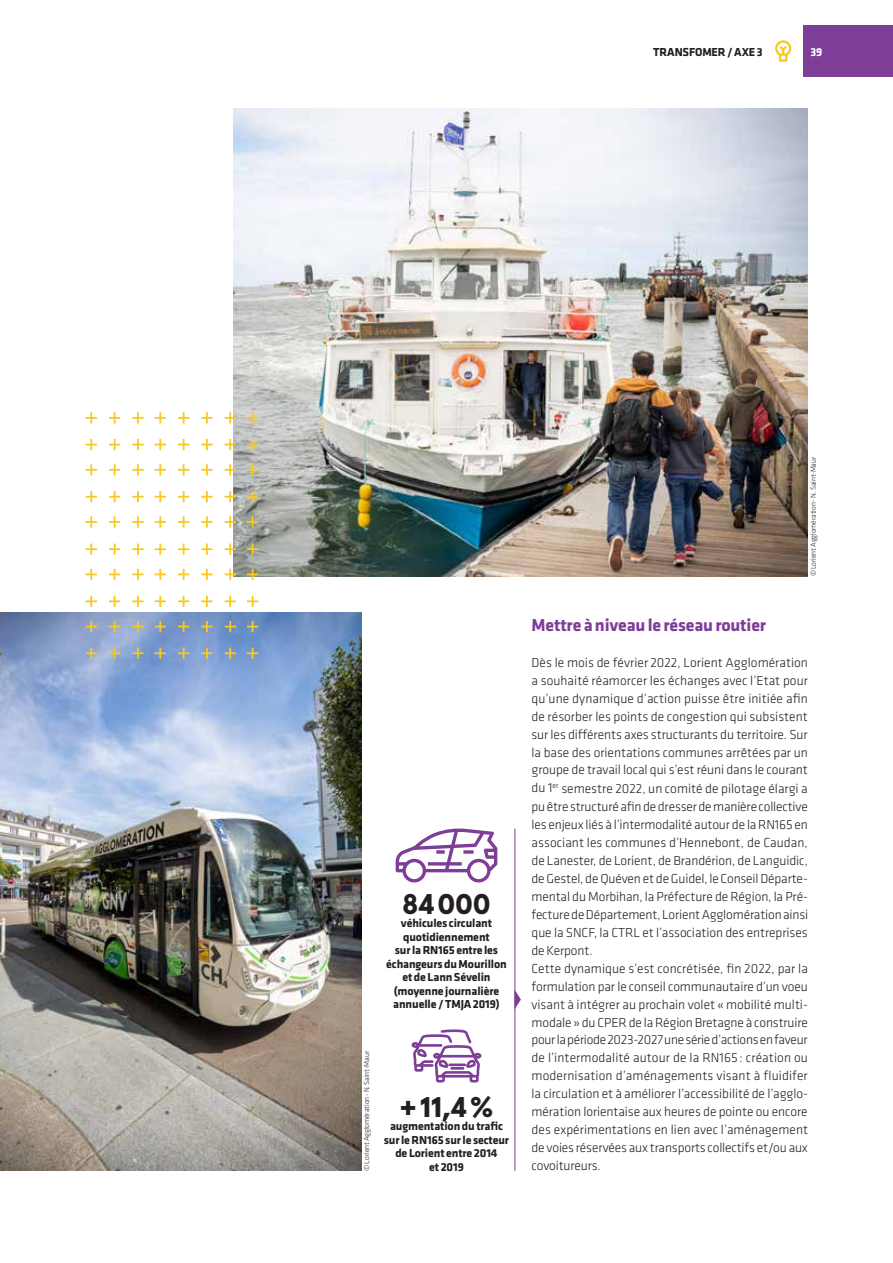
<style>
.page{position:relative;width:893px;height:1263px;background:#fff}
.page>*{position:absolute;margin:0;border:0;box-sizing:border-box;transform-origin:0 0}
.t1{font:900 28.5px "Apercu Pro";letter-spacing:-.01em;color:#231f20}
.t2{font:700 18px "Klavika";letter-spacing:-.01em;color:#7e3e98}
.t3{font:300 13.5px/18px "Klavika";letter-spacing:-.005em;color:#231f20}
.t4{font:700 12px/13.5px "Klavika";letter-spacing:-.01em;color:#231f20;text-align:center}
.t5{font:700 12px "Klavika";color:#fff}
.t6{font:300 7.5px "Klavika";letter-spacing:-.01em;color:#231f20}
</style>
<div class="page">
<div style="left:804px;top:26px;width:89px;height:51px;background:#7e3e98"></div>
<svg style="left:775px;top:40px;width:16px;height:22px"></svg>
<img style="left:234px;top:108px;width:574px;height:468px">
<img style="left:0;top:612px;width:361px;height:558px">
<svg style="left:86px;top:412px;width:11px;height:11px"></svg>
<svg style="left:155px;top:412px;width:11px;height:11px"></svg>
<svg style="left:178px;top:412px;width:11px;height:11px"></svg>
<svg style="left:109px;top:412px;width:11px;height:11px"></svg>
<svg style="left:132px;top:412px;width:12px;height:11px"></svg>
<svg style="left:86px;top:516px;width:11px;height:12px"></svg>
<svg style="left:86px;top:491px;width:11px;height:11px"></svg>
<svg style="left:86px;top:464px;width:11px;height:11px"></svg>
<svg style="left:86px;top:439px;width:11px;height:11px"></svg>
<svg style="left:155px;top:516px;width:11px;height:12px"></svg>
<svg style="left:155px;top:491px;width:11px;height:11px"></svg>
<svg style="left:178px;top:516px;width:11px;height:12px"></svg>
<svg style="left:178px;top:491px;width:11px;height:11px"></svg>
<svg style="left:155px;top:464px;width:11px;height:11px"></svg>
<svg style="left:155px;top:439px;width:11px;height:11px"></svg>
<svg style="left:178px;top:464px;width:11px;height:11px"></svg>
<svg style="left:178px;top:439px;width:11px;height:11px"></svg>
<svg style="left:109px;top:516px;width:11px;height:12px"></svg>
<svg style="left:109px;top:491px;width:11px;height:11px"></svg>
<svg style="left:132px;top:516px;width:12px;height:12px"></svg>
<svg style="left:132px;top:491px;width:12px;height:11px"></svg>
<svg style="left:109px;top:464px;width:11px;height:11px"></svg>
<svg style="left:109px;top:439px;width:11px;height:11px"></svg>
<svg style="left:132px;top:464px;width:12px;height:11px"></svg>
<svg style="left:132px;top:439px;width:12px;height:11px"></svg>
<svg style="left:247px;top:412px;width:11px;height:11px"></svg>
<svg style="left:201px;top:412px;width:12px;height:11px"></svg>
<svg style="left:225px;top:412px;width:11px;height:11px"></svg>
<svg style="left:247px;top:516px;width:11px;height:12px"></svg>
<svg style="left:247px;top:491px;width:11px;height:11px"></svg>
<svg style="left:247px;top:464px;width:11px;height:11px"></svg>
<svg style="left:247px;top:439px;width:11px;height:11px"></svg>
<svg style="left:201px;top:516px;width:12px;height:12px"></svg>
<svg style="left:201px;top:491px;width:12px;height:11px"></svg>
<svg style="left:225px;top:516px;width:11px;height:12px"></svg>
<svg style="left:225px;top:491px;width:11px;height:11px"></svg>
<svg style="left:201px;top:464px;width:12px;height:11px"></svg>
<svg style="left:201px;top:439px;width:12px;height:11px"></svg>
<svg style="left:225px;top:464px;width:11px;height:11px"></svg>
<svg style="left:225px;top:439px;width:11px;height:11px"></svg>
<svg style="left:86px;top:621px;width:11px;height:11px"></svg>
<svg style="left:86px;top:596px;width:11px;height:11px"></svg>
<svg style="left:86px;top:569px;width:11px;height:11px"></svg>
<svg style="left:86px;top:543px;width:11px;height:12px"></svg>
<svg style="left:155px;top:621px;width:11px;height:11px"></svg>
<svg style="left:155px;top:596px;width:11px;height:11px"></svg>
<svg style="left:178px;top:621px;width:11px;height:11px"></svg>
<svg style="left:178px;top:596px;width:11px;height:11px"></svg>
<svg style="left:155px;top:569px;width:11px;height:11px"></svg>
<svg style="left:155px;top:543px;width:11px;height:12px"></svg>
<svg style="left:178px;top:569px;width:11px;height:11px"></svg>
<svg style="left:178px;top:543px;width:11px;height:12px"></svg>
<svg style="left:109px;top:621px;width:11px;height:11px"></svg>
<svg style="left:109px;top:596px;width:11px;height:11px"></svg>
<svg style="left:132px;top:621px;width:12px;height:11px"></svg>
<svg style="left:132px;top:596px;width:12px;height:11px"></svg>
<svg style="left:109px;top:569px;width:11px;height:11px"></svg>
<svg style="left:109px;top:543px;width:11px;height:12px"></svg>
<svg style="left:132px;top:569px;width:12px;height:11px"></svg>
<svg style="left:132px;top:543px;width:12px;height:12px"></svg>
<svg style="left:86px;top:648px;width:11px;height:11px"></svg>
<svg style="left:155px;top:648px;width:11px;height:11px"></svg>
<svg style="left:178px;top:648px;width:11px;height:11px"></svg>
<svg style="left:109px;top:648px;width:11px;height:11px"></svg>
<svg style="left:132px;top:648px;width:12px;height:11px"></svg>
<svg style="left:247px;top:621px;width:11px;height:11px"></svg>
<svg style="left:247px;top:596px;width:11px;height:11px"></svg>
<svg style="left:247px;top:569px;width:11px;height:11px"></svg>
<svg style="left:247px;top:543px;width:11px;height:12px"></svg>
<svg style="left:201px;top:621px;width:12px;height:11px"></svg>
<svg style="left:201px;top:596px;width:12px;height:11px"></svg>
<svg style="left:225px;top:621px;width:11px;height:11px"></svg>
<svg style="left:225px;top:596px;width:11px;height:11px"></svg>
<svg style="left:201px;top:569px;width:12px;height:11px"></svg>
<svg style="left:201px;top:543px;width:12px;height:12px"></svg>
<svg style="left:225px;top:569px;width:11px;height:11px"></svg>
<svg style="left:225px;top:543px;width:11px;height:12px"></svg>
<svg style="left:247px;top:648px;width:11px;height:11px"></svg>
<svg style="left:201px;top:648px;width:12px;height:11px"></svg>
<svg style="left:225px;top:648px;width:11px;height:11px"></svg>
<svg style="left:396px;top:828px;width:101px;height:55px"></svg>
<svg style="left:411px;top:1029px;width:71px;height:53px"></svg>
<svg style="left:515px;top:989px;width:6px;height:20px"></svg>
<hr style="left:514px;top:828px;width:1px;height:342px;background:#7e3e98">
<p class="t4" style="left:653px;top:45px;width:111px">TRANSFOMER / AXE 3</p>
<p class="t5" style="left:810px;top:45px;width:13px">39</p>
<h1 class="t1" style="left:402px;top:881px;width:90px">84000</h1>
<p class="t4" style="left:386px;top:917px;width:122px">véhicules circulant quotidiennement<br>sur la RN165 entre les échangeurs du Mourillon et de Lann Sévelin (moyenne journalière annuelle / TMJA 2019)</p>
<p class="t6" style="left:363px;top:1171px;width:121px;rotate:-90deg">© Lorient Agglomération - N. Saint-Maur</p>
<h1 class="t1" style="left:399px;top:1084px;width:96px">+11,4%</h1>
<p class="t4" style="left:384px;top:1119px;width:127px">augmentation du trafic sur le RN165 sur le secteur de Lorient entre 2014<br>et 2019</p>
<p class="t6" style="left:809px;top:576px;width:121px;rotate:-90deg">© Lorient Agglomération - N. Saint-Maur</p>
<h2 class="t2" style="left:531px;top:615px;width:236px">Mettre à niveau le réseau routier</h2>
<p class="t3" style="left:531px;top:653px;width:278px">Dès le mois de février 2022, Lorient Agglomération a souhaité réamorcer les échanges avec l’Etat pour qu’une dynamique d’action puisse être initiée afin de résorber les points de congestion qui subsistent sur les différents axes structurants du territoire. Sur la base des orientations communes arrêtées par un groupe de travail local qui s’est réuni dans le courant du 1<sup>er</sup> semestre 2022, un comité de pilotage élargi a pu être structuré afin de dresser de manière collective les enjeux liés à l’intermodalité autour de la RN165 en associant les communes d’Hennebont, de Caudan, de Lanester, de Lorient, de Brandérion, de Languidic, de Gestel, de Quéven et de Guidel, le Conseil Départe&shy;mental du Morbihan, la Préfecture de Région, la Pré&shy;fecture de Département, Lorient Agglomération ainsi que la SNCF, la CTRL et l’association des entreprises de Kerpont.<br>Cette dynamique s’est concrétisée, fin 2022, par la formulation par le conseil communautaire d’un voeu visant à intégrer au prochain volet « mobilité multi&shy;modale » du CPER de la Région Bretagne à construire pour la période 2023-2027 une série d’actions en faveur de l’intermodalité autour de la RN165 : création ou modernisation d’aménagements visant à fluidifer la circulation et à améliorer l’accessibilité de l’agglo&shy;mération lorientaise aux heures de pointe ou encore des expérimentations en lien avec l’aménagement de voies réservées aux transports collectifs et/ou aux covoitureurs.</p>
</div>
